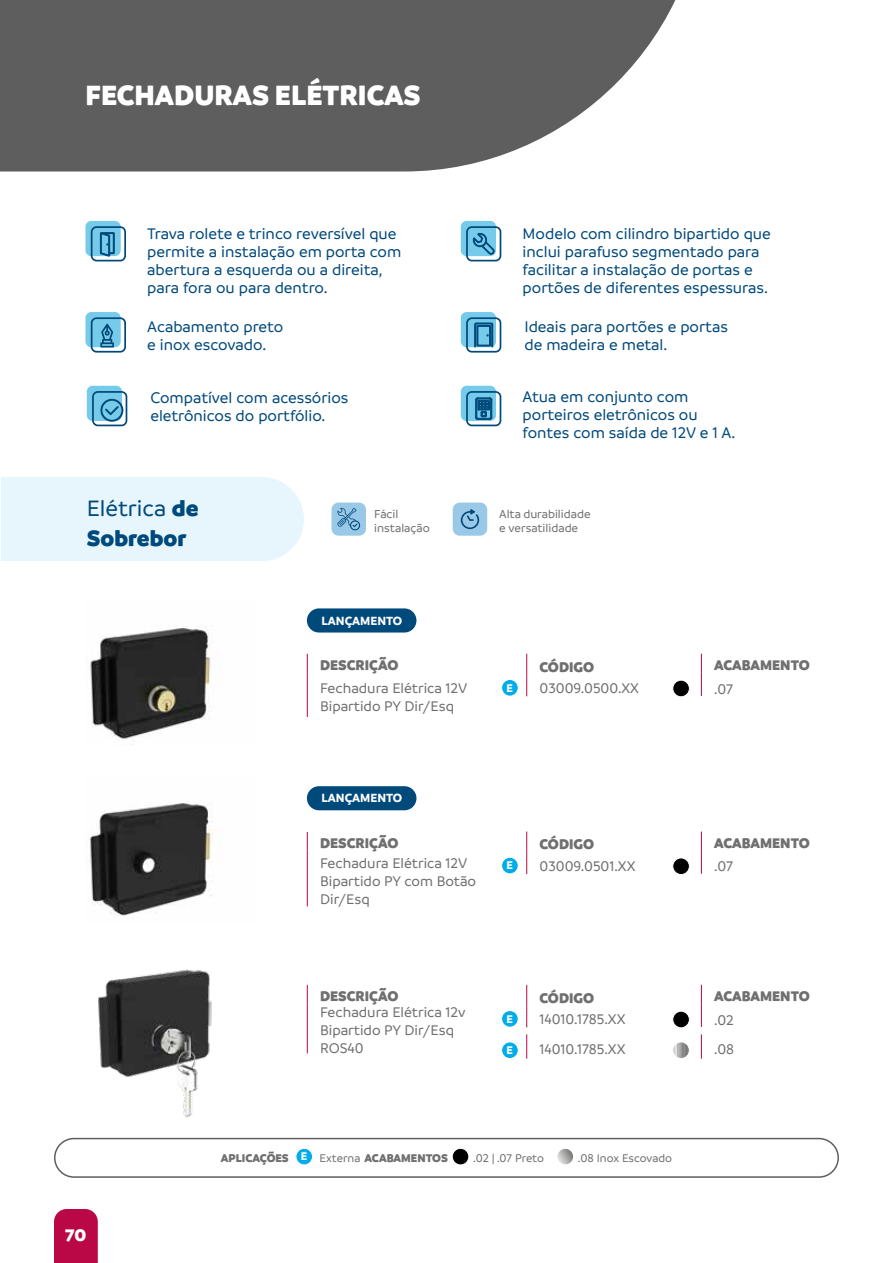
<style>
.page{position:relative;width:893px;height:1263px;background:#fff}
.page>*{position:absolute;margin:0;border:0;box-sizing:border-box;transform-origin:0 0}
.t1{font:900 30px "Branding SF";color:#fff}
.t2{font:900 24px/30px "Branding SF";color:#00497b}
.t3{font:900 18px "Branding SF";color:#fff}
.t4{font:500 16.5px/18px "Branding SF";color:#00497b}
.t5{font:500 15px/18px "Branding SF";color:#706f6f}
.t6{font:900 15px "Branding SF";color:#706f6f}
.t7{font:700 12.75px "Branding SF";color:#fff}
.t8{font:500 12.45px/13.6px "Branding SF";color:#706f6f}
.t9{font:900 12px "Branding SF";color:#706f6f}
.t10{font:500 12px "Branding SF";color:#706f6f}
.t11{font:700 12px "Branding SF";color:#fff}
.s1{font-weight:500}
</style>
<div class="page">
<div style="left:54px;top:1209px;width:44px;height:54px;background:#b90845"></div>
<svg style="left:0;top:0;width:676px;height:171px;background:#6f6f6f"></svg>
<div style="left:54px;top:1138px;width:785px;height:40px;border:2px solid #5e5e5e;border-radius:19px"></div>
<div style="left:1px;top:477px;width:303px;height:84px;background:#e6f6fc"></div>
<div style="left:673px;top:1011px;width:16px;height:17px;background:#000;border-radius:50%"></div>
<div style="left:673px;top:1011px;width:17px;height:17px;border:1px solid #fff;border-radius:50%"></div>
<svg style="left:673px;top:1042px;width:16px;height:16px"></svg>
<div style="left:673px;top:1042px;width:17px;height:17px;border:1px solid #fff;border-radius:50%"></div>
<svg style="left:307px;top:985px;width:1px;height:18px"></svg>
<hr style="left:307px;top:1003px;width:1px;height:50px;background:#ba0645">
<svg style="left:526px;top:985px;width:1px;height:42px"></svg>
<svg style="left:526px;top:1034px;width:1px;height:25px"></svg>
<svg style="left:701px;top:1034px;width:1px;height:25px"></svg>
<svg style="left:701px;top:985px;width:1px;height:42px"></svg>
<div style="left:502px;top:1010px;width:16px;height:17px;background:#00ade9;border-radius:50%"></div>
<div style="left:501px;top:1010px;width:17px;height:17px;border:1px solid #fff;border-radius:50%"></div>
<div style="left:502px;top:1042px;width:16px;height:16px;background:#00ade9;border-radius:50%"></div>
<div style="left:501px;top:1042px;width:17px;height:17px;border:1px solid #fff;border-radius:50%"></div>
<div style="left:296px;top:1148px;width:17px;height:17px;background:#00ade9;border-radius:50%"></div>
<div style="left:296px;top:1148px;width:17px;height:17px;border:1px solid #fff;border-radius:50%"></div>
<svg style="left:557px;top:1148px;width:17px;height:17px"></svg>
<div style="left:557px;top:1148px;width:17px;height:17px;border:1px solid #fff;border-radius:50%"></div>
<div style="left:452px;top:1148px;width:17px;height:17px;background:#000;border-radius:50%"></div>
<div style="left:452px;top:1148px;width:17px;height:17px;border:1px solid #fff;border-radius:50%"></div>
<img style="left:98px;top:969px;width:114px;height:149px">
<div style="left:331px;top:503px;width:35px;height:33px;background:#9ac9e7;border-radius:7px"></div>
<div style="left:453px;top:503px;width:34px;height:33px;background:#9ac9e7;border-radius:7px"></div>
<svg style="left:337px;top:508px;width:23px;height:22px"></svg>
<svg style="left:461px;top:509px;width:18px;height:20px"></svg>
<div style="left:673px;top:680px;width:16px;height:17px;background:#000;border-radius:50%"></div>
<div style="left:673px;top:680px;width:17px;height:17px;border:1px solid #fff;border-radius:50%"></div>
<div style="left:673px;top:858px;width:16px;height:16px;background:#000;border-radius:50%"></div>
<div style="left:673px;top:858px;width:17px;height:17px;border:1px solid #fff;border-radius:50%"></div>
<svg style="left:307px;top:654px;width:1px;height:18px"></svg>
<hr style="left:307px;top:672px;width:1px;height:45px;background:#ba0645">
<svg style="left:307px;top:832px;width:1px;height:18px"></svg>
<hr style="left:307px;top:850px;width:1px;height:56px;background:#ba0645">
<svg style="left:526px;top:654px;width:1px;height:42px"></svg>
<svg style="left:526px;top:831px;width:1px;height:43px"></svg>
<svg style="left:701px;top:654px;width:1px;height:42px"></svg>
<svg style="left:701px;top:831px;width:1px;height:43px"></svg>
<div style="left:502px;top:679px;width:16px;height:17px;background:#00ade9;border-radius:50%"></div>
<div style="left:501px;top:679px;width:17px;height:17px;border:1px solid #fff;border-radius:50%"></div>
<div style="left:502px;top:857px;width:16px;height:17px;background:#00ade9;border-radius:50%"></div>
<div style="left:501px;top:857px;width:17px;height:17px;border:1px solid #fff;border-radius:50%"></div>
<img style="left:89px;top:803px;width:126px;height:113px">
<img style="left:90px;top:625px;width:122px;height:115px">
<div style="left:85px;top:221px;width:36px;height:35px;background:#77cbea;border-radius:6px"></div>
<div style="left:85px;top:312px;width:36px;height:35px;background:#77cbea;border-radius:6px"></div>
<div style="left:461px;top:386px;width:35px;height:35px;background:#77cbea;border-radius:6px"></div>
<div style="left:461px;top:221px;width:35px;height:35px;background:#77cbea;border-radius:6px"></div>
<div style="left:461px;top:312px;width:35px;height:35px;background:#77cbea;border-radius:6px"></div>
<div style="left:87px;top:386px;width:35px;height:35px;background:#77cbea;border-radius:6px"></div>
<svg style="left:91px;top:226px;width:35px;height:35px"></svg>
<svg style="left:91px;top:317px;width:35px;height:36px"></svg>
<svg style="left:466px;top:391px;width:35px;height:35px"></svg>
<svg style="left:466px;top:317px;width:35px;height:36px"></svg>
<svg style="left:466px;top:226px;width:35px;height:35px"></svg>
<svg style="left:92px;top:391px;width:35px;height:35px"></svg>
<div style="left:307px;top:786px;width:109px;height:24px;background:#00497b;border-radius:12px"></div>
<div style="left:307px;top:608px;width:109px;height:24px;background:#00497b;border-radius:12px"></div>
<h1 class="t1" style="left:85px;top:77px;width:337px">FECHADURAS ELÉTRICAS</h1>
<p class="t4" style="left:147px;top:224px;width:256px">Trava rolete e trinco reversível que permite a instalação em porta com abertura a esquerda ou a direita, para fora ou para dentro.</p>
<p class="t4" style="left:523px;top:224px;width:250px">Modelo com cilindro bipartido que inclui parafuso segmentado para facilitar a instalação de portas e portões de diferentes espessuras.</p>
<p class="t4" style="left:147px;top:318px;width:137px">Acabamento preto e inox escovado.</p>
<p class="t4" style="left:150px;top:388px;width:200px">Compatível com acessórios eletrônicos do portfólio.</p>
<h2 class="t2" style="left:87px;top:492px;width:113px"><span class="s1">Elétrica</span> de<br>Sobrebor</h2>
<p class="t4" style="left:524px;top:318px;width:205px">Ideais para portões e portas de madeira e metal.</p>
<p class="t4" style="left:523px;top:388px;width:214px">Atua em conjunto com porteiros eletrônicos ou fontes com saída de 12V e 1 A.</p>
<p class="t8" style="left:374px;top:507px;width:57px">Fácil instalação</p>
<p class="t8" style="left:499px;top:507px;width:93px">Alta durabilidade e versatilidade</p>
<p class="t7" style="left:322px;top:613px;width:82px">LANÇAMENTO</p>
<p class="t6" style="left:320px;top:656px;width:80px">DESCRIÇÃO</p>
<p class="t5" style="left:320px;top:679px;width:149px">Fechadura Elétrica 12V<br>Bipartido PY Dir/Esq</p>
<p class="t11" style="left:506px;top:681px;width:8px">E</p>
<p class="t6" style="left:539px;top:658px;width:56px">CÓDIGO</p>
<p class="t5" style="left:539px;top:679px;width:101px">03009.0500.XX</p>
<p class="t7" style="left:322px;top:791px;width:82px">LANÇAMENTO</p>
<p class="t6" style="left:320px;top:834px;width:80px">DESCRIÇÃO</p>
<p class="t5" style="left:320px;top:854px;width:158px">Fechadura Elétrica 12V<br>Bipartido PY com Botão<br>Dir/Esq</p>
<p class="t11" style="left:506px;top:859px;width:8px">E</p>
<p class="t6" style="left:539px;top:835px;width:56px">CÓDIGO</p>
<p class="t5" style="left:539px;top:857px;width:97px">03009.0501.XX</p>
<p class="t6" style="left:714px;top:656px;width:97px">ACABAMENTO</p>
<p class="t5" style="left:714px;top:680px;width:20px">.07</p>
<p class="t6" style="left:714px;top:834px;width:97px">ACABAMENTO</p>
<p class="t5" style="left:714px;top:858px;width:20px">.07</p>
<p class="t6" style="left:320px;top:987px;width:80px">DESCRIÇÃO</p>
<p class="t5" style="left:320px;top:1004px;width:147px">Fechadura Elétrica 12v<br>Bipartido PY Dir/Esq<br>ROS40</p>
<p class="t6" style="left:539px;top:989px;width:56px">CÓDIGO</p>
<p class="t5" style="left:539px;top:1004px;width:88px;line-height:29.7px">14010.1785.XX<br>14010.1785.XX</p>
<p class="t6" style="left:714px;top:987px;width:97px">ACABAMENTO</p>
<p class="t11" style="left:506px;top:1012px;width:8px">E</p>
<p class="t5" style="left:714px;top:1011px;width:21px">.02</p>
<p class="t11" style="left:506px;top:1043px;width:8px">E</p>
<p class="t5" style="left:714px;top:1040px;width:22px">.08</p>
<p class="t3" style="left:65px;top:1224px;width:23px">70</p>
<p class="t9" style="left:221px;top:1151px;width:229px">APLICAÇÕES <sup>E</sup> <span class="s1">Externa</span> ACABAMENTOS</p>
<p class="t10" style="left:473px;top:1152px;width:72px">.02 | .07 Preto</p>
<p class="t10" style="left:578px;top:1152px;width:96px">.08 Inox Escovado</p>
</div>
